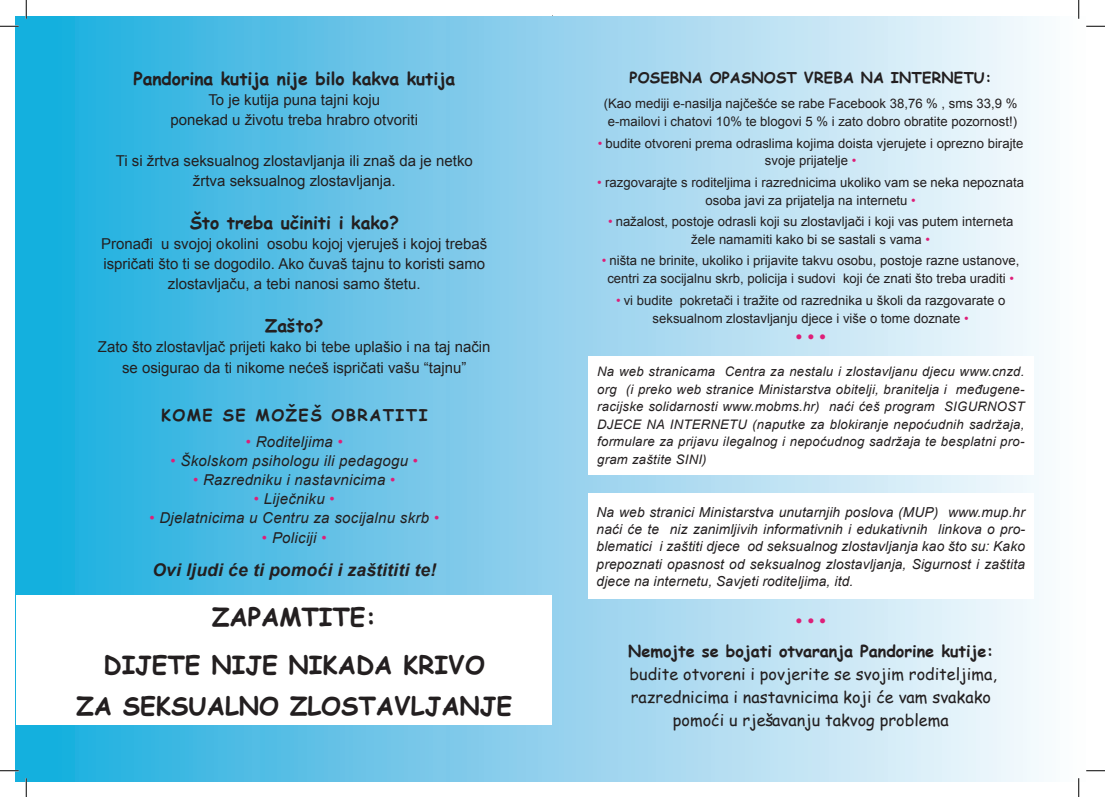
<style>
.page{position:relative;width:1105px;height:797px;background:#fff}
.page>*{position:absolute;margin:0;border:0;box-sizing:border-box;transform-origin:0 0}
.t1{font:700 25px/48.1px "Comic Sans MS";color:#231f20;text-align:center}
.t2{font:20px "Arial";color:#de1e78}
.t3{font:700 17.5px "Comic Sans MS";color:#231f20}
.t4{font:italic 700 17.5px "Arial";letter-spacing:.01em;color:#231f20}
.t5{font:16.25px/22.9px "Comic Sans MS";color:#231f20;text-align:center}
.t6{font:700 16.25px "Comic Sans MS";color:#231f20}
.t7{font:700 16.25px "Comic Sans MS";letter-spacing:.09em;color:#231f20}
.t8{font:15px/20.1px "Arial";color:#231f20;text-align:center}
.t9{font:italic 15px "Arial";letter-spacing:.02em;color:#231f20}
.t10{font:700 15px "Comic Sans MS";letter-spacing:.01em;color:#231f20}
.t11{font:italic 13.75px/17.4px "Arial";letter-spacing:.01em;color:#231f20;text-align:justify}
.t12{font:13.12px/17.9px "Arial";color:#231f20;text-align:center}
.t13{font:italic 13.12px/17.5px "Arial";letter-spacing:.02em;color:#231f20;text-align:justify}
.s1{color:#de1e78}
</style>
<div class="page">
<div style="left:16px;top:16px;width:1073px;height:765px;background:linear-gradient(to right,#1aabdd,#fffbfe)"></div>
<div style="left:16px;top:595px;width:536px;height:130px;background:#fff"></div>
<div style="left:588px;top:494px;width:446px;height:104px;background:#fff"></div>
<div style="left:588px;top:356px;width:446px;height:118px;background:#fff"></div>
<svg style="left:0;top:25px;width:19px;height:2px"></svg>
<svg style="left:1086px;top:25px;width:19px;height:2px"></svg>
<svg style="left:0;top:770px;width:19px;height:1px"></svg>
<svg style="left:1086px;top:770px;width:19px;height:1px"></svg>
<svg style="left:25px;top:0;width:2px;height:19px"></svg>
<svg style="left:25px;top:778px;width:2px;height:19px"></svg>
<svg style="left:1078px;top:0;width:1px;height:19px"></svg>
<svg style="left:1078px;top:778px;width:1px;height:19px"></svg>
<h3 class="t3" style="left:133px;top:66px;width:323px">Pandorina kutija nije bilo kakva kutija</h3>
<p class="t8" style="left:170px;top:90px;width:249px">To je kutija puna tajni koju<br>ponekad u životu treba hrabro otvoriti</p>
<p class="t8" style="left:116px;top:150px;width:359px">Ti si žrtva seksualnog zlostavljanja ili znaš da je netko žrtva seksualnog zlostavljanja.</p>
<h3 class="t3" style="left:190px;top:209px;width:211px">Što treba učiniti i kako?</h3>
<p class="t8" style="left:101px;top:234px;width:387px">Pronađi u svojoj okolini osobu kojoj vjeruješ i kojoj trebaš ispričati što ti se dogodilo. Ako čuvaš tajnu to koristi samo zlostavljaču, a tebi nanosi samo štetu.</p>
<h3 class="t3" style="left:265px;top:313px;width:60px">Zašto?</h3>
<p class="t8" style="left:98px;top:337px;width:394px">Zato što zlostavljač prijeti kako bi tebe uplašio i na taj način se osigurao da ti nikome nećeš ispričati vašu “tajnu”</p>
<p class="t7" style="left:161px;top:403px;width:268px">KOME SE MOŽEŠ OBRATITI</p>
<p class="t9" style="left:246px;top:432px;width:99px"><span class="s1">•</span> Roditeljima <span class="s1">•</span></p>
<p class="t9" style="left:171px;top:451px;width:249px"><span class="s1">•</span> Školskom psihologu ili pedagogu <span class="s1">•</span></p>
<p class="t9" style="left:193px;top:470px;width:204px"><span class="s1">•</span> Razredniku i nastavnicima <span class="s1">•</span></p>
<p class="t9" style="left:254px;top:489px;width:82px"><span class="s1">•</span> Liječniku <span class="s1">•</span></p>
<p class="t9" style="left:149px;top:508px;width:291px"><span class="s1">•</span> Djelatnicima u Centru za socijalnu skrb <span class="s1">•</span></p>
<p class="t9" style="left:262px;top:528px;width:66px"><span class="s1">•</span> Policiji <span class="s1">•</span></p>
<h3 class="t4" style="left:152px;top:558px;width:285px">Ovi ljudi će ti pomoći i zaštititi te!</h3>
<h1 class="t1" style="left:104px;top:591px;width:383px">ZAPAMTITE:<br>DIJETE NIJE NIKADA KRIVO</h1>
<h1 class="t1" style="left:76px;top:680px;width:437px">ZA SEKSUALNO ZLOSTAVLJANJE</h1>
<p class="t10" style="left:630px;top:67px;width:363px">POSEBNA OPASNOST VREBA NA INTERNETU:</p>
<p class="t12" style="left:604px;top:95px;width:415px">(Kao mediji e-nasilja najčešće se rabe Facebook 38,76 % , sms 33,9 % e-mailovi i chatovi 10% te blogovi 5 % i zato dobro obratite pozornost!)</p>
<p class="t12" style="left:598px;top:134px;width:427px"><span class="s1">•</span> budite otvoreni prema odraslima kojima doista vjerujete i oprezno birajte svoje prijatelje <span class="s1">•</span></p>
<p class="t12" style="left:597px;top:173px;width:428px"><span class="s1">•</span> razgovarajte s roditeljima i razrednicima ukoliko vam se neka nepoznata osoba javi za prijatelja na internetu <span class="s1">•</span></p>
<p class="t12" style="left:608px;top:213px;width:407px"><span class="s1">•</span> nažalost, postoje odrasli koji su zlostavljači i koji vas putem interneta žele namamiti kako bi se sastali s vama <span class="s1">•</span></p>
<p class="t12" style="left:602px;top:252px;width:419px"><span class="s1">•</span> ništa ne brinite, ukoliko i prijavite takvu osobu, postoje razne ustanove, centri za socijalnu skrb, policija i sudovi koji će znati što treba uraditi <span class="s1">•</span></p>
<p class="t12" style="left:616px;top:291px;width:391px"><span class="s1">•</span> vi budite pokretači i tražite od razrednika u školi da razgovarate o seksualnom zlostavljanju djece i više o tome doznate <span class="s1">•</span></p>
<h2 class="t2" style="left:795px;top:324px;width:32px">• • •</h2>
<p class="t13" style="left:597px;top:363px;width:429px">Na web stranicama Centra za nestalu i zlostavljanu djecu www.cnzd. org (i preko web stranice Ministarstva obitelji, branitelja i međugene&shy;racijske solidarnosti www.mobms.hr) naći ćeš program SIGURNOST DJECE NA INTERNETU (naputke za blokiranje nepoćudnih sadržaja, formulare za prijavu ilegalnog i nepoćudnog sadržaja te besplatni pro&shy;gram zaštite SINI)</p>
<p class="t11" style="left:597px;top:503px;width:430px">Na web stranici Ministarstva unutarnjih poslova (MUP) www.mup.hr naći će te niz zanimljivih informativnih i edukativnih linkova o pro&shy;blematici i zaštiti djece od seksualnog zlostavljanja kao što su: Kako prepoznati opasnost od seksualnog zlostavljanja, Sigurnost i zaštita djece na internetu, Savjeti roditeljima, itd.</p>
<h2 class="t2" style="left:795px;top:607px;width:32px">• • •</h2>
<p class="t6" style="left:628px;top:639px;width:367px">Nemojte se bojati otvaranja Pandorine kutije:</p>
<p class="t5" style="left:630px;top:662px;width:369px">budite otvoreni i povjerite se svojim roditeljima, razrednicima i nastavnicima koji će vam svakako pomoći u rješavanju takvog problema</p>
</div>
